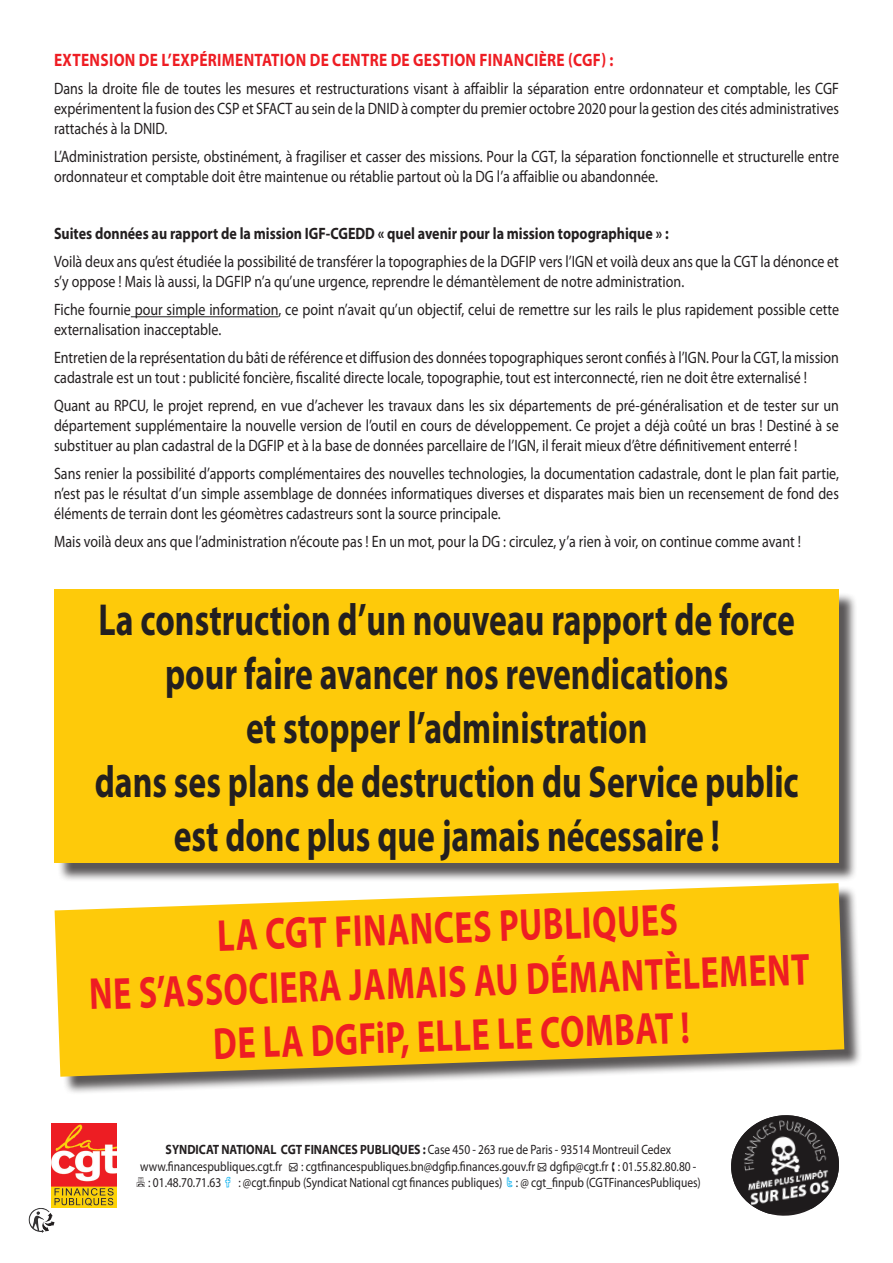
<style>
.page{position:relative;width:893px;height:1263px;background:#fff}
.page>*{position:absolute;margin:0;border:0;box-sizing:border-box;transform-origin:0 0}
.t1{font:700 45px/54px "Myriad Pro";color:#231f20;text-align:center;scale:.75 1}
.t2{font:700 45px/54px "Myriad Pro";color:#ee1d23;text-align:center;scale:.75 1}
.t3{font:700 18px "Myriad Pro";letter-spacing:.02em;color:#ee1d23;scale:.85 1}
.t4{font:16.5px/19.8px "Myriad Pro";color:#231f20;scale:.85 1}
.t5{font:700 16.5px "Myriad Pro";color:#231f20;scale:.85 1}
.t6{font:13.5px "Myriad Pro";color:#231f20;scale:.85 1}
.s1{font-family:"Myriad Web Pro";font-weight:700}
</style>
<div class="page">
<hr style="left:131px;top:316px;width:147px;height:1px;background:#231f20">
<div style="left:57px;top:886px;width:806px;height:209px;background:#231f20;opacity:.75"></div>
<svg style="left:55px;top:883px;width:789px;height:194px;background:#f6c926"></svg>
<div style="left:57px;top:592px;width:801px;height:290px;background:#231f20;opacity:.75"></div>
<div style="left:55px;top:590px;width:784px;height:273px;background:#feca0a"></div>
<img style="left:28px;top:1208px;width:26px;height:25px">
<img style="left:52px;top:1124px;width:64px;height:83px">
<img style="left:731px;top:1115px;width:108px;height:99px">
<p class="t3" style="left:54px;top:48px;width:659px">Extension de l’expérimentation de centre de gestion financière (CGF) :</p>
<p class="t4" style="left:54px;top:79px;width:925px;text-align:justify">Dans la droite file de toutes les mesures et restructurations visant à affaiblir la séparation entre ordonnateur et comptable, les CGF expérimentent la fusion des CSP et SFACT au sein de la DNID à compter du premier octobre 2020 pour la gestion des cités administratives rattachés à la DNID.</p>
<p class="t4" style="left:54px;top:147px;width:925px">L’Administration persiste, obstinément, à fragiliser et casser des missions. Pour la CGT, la séparation fonctionnelle et structurelle entre ordonnateur et comptable doit être maintenue ou rétablie partout où la DG l’a affaiblie ou abandonnée.</p>
<p class="t5" style="left:54px;top:222px;width:357px">Suites données au rapport de la mission IGF-CGEDD</p>
<p class="t5" style="left:378px;top:222px;width:344px">« quel avenir pour la mission topographique » :</p>
<p class="t4" style="left:54px;top:251px;width:925px">Voilà deux ans qu’est étudiée la possibilité de transférer la topographies de la DGFIP vers l’IGN et voilà deux ans que la CGT la dénonce et s’y oppose ! Mais là aussi, la DGFIP n’a qu’une urgence, reprendre le démantèlement de notre administration.</p>
<p class="t4" style="left:54px;top:299px;width:925px">Fiche fournie pour simple information, ce point n’avait qu’un objectif, celui de remettre sur les rails le plus rapidement possible cette externalisation inacceptable.</p>
<p class="t4" style="left:54px;top:347px;width:925px">Entretien de la représentation du bâti de référence et diffusion des données topographiques seront confiés à l’IGN. Pour la CGT, la mission cadastrale est un tout : publicité foncière, fiscalité directe locale, topographie, tout est interconnecté, rien ne doit être externalisé !</p>
<p class="t4" style="left:54px;top:396px;width:925px;text-align:justify">Quant au RPCU, le projet reprend, en vue d’achever les travaux dans les six départements de pré-généralisation et de tester sur un département supplémentaire la nouvelle version de l’outil en cours de développement. Ce projet a déjà coûté un bras ! Destiné à se substituer au plan cadastral de la DGFIP et à la base de données parcellaire de l’IGN, il ferait mieux d’être définitivement enterré !</p>
<p class="t4" style="left:54px;top:463px;width:925px;text-align:justify">Sans renier la possibilité d’apports complémentaires des nouvelles technologies, la documentation cadastrale, dont le plan fait partie, n’est pas le résultat d’un simple assemblage de données informatiques diverses et disparates mais bien un recensement de fond des éléments de terrain dont les géomètres cadastreurs sont la source principale.</p>
<p class="t4" style="left:54px;top:531px;width:880px">Mais voilà deux ans que l’administration n’écoute pas ! En un mot, pour la DG : circulez, y’a rien à voir, on continue comme avant !</p>
<h1 class="t1" style="left:95px;top:592px;width:940px">La construction d’un nouveau rapport de force pour faire avancer nos revendications<br>et stopper l’administration<br>dans ses plans de destruction du Service public est donc plus que jamais nécessaire !</h1>
<h1 class="t2" style="left:86px;top:912px;width:962px;rotate:-2deg">La CGT Finances Publiques<br>ne s’associera jamais au démantèlement de la DGFiP, elle le comba t !</h1>
<p class="t6" style="left:166px;top:1141px;width:596px"><span class="s1">SYNDICAT NATIONAL CGT FINANCES PUBLIQUES :</span> Case 450 - 263 rue de Paris - 93514 Montreuil Cedex</p>
<p class="t6" style="left:140px;top:1158px;width:656px">www.financespubliques.cgt.fr ● : cgtfinancespubliques.bn@dgfip.finances.gouv.fr ● dgfip@cgt.fr : 01.55.82.80.80 -</p>
<p class="t6" style="left:148px;top:1174px;width:87px">: 01.48.70.71.63</p>
<p class="t6" style="left:238px;top:1174px;width:546px">: @cgt.finpub (Syndicat National cgt finances publiques) : @ cgt_finpub (CGTFinancesPubliques)</p>
</div>
